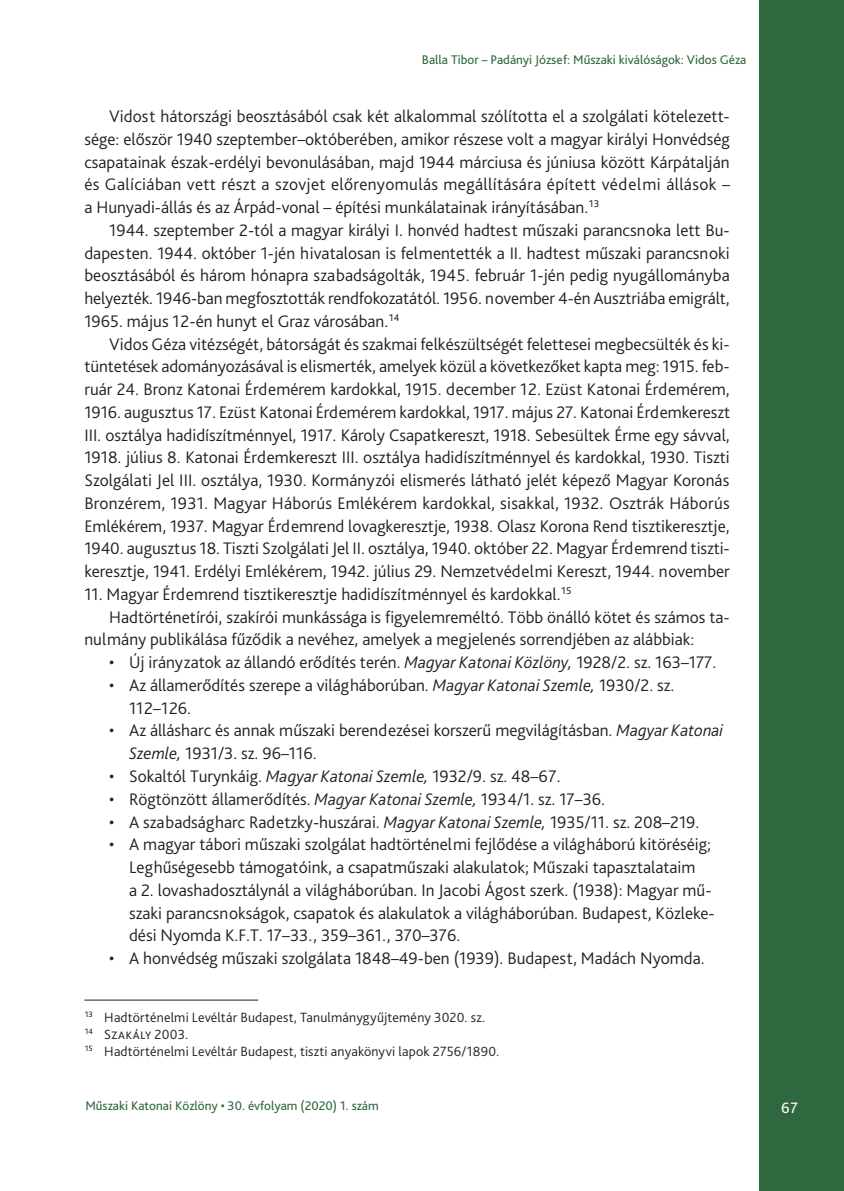
<style>
.page{position:relative;width:844px;height:1191px;background:#fff}
.page>*{position:absolute;margin:0;border:0;box-sizing:border-box;transform-origin:0 0}
.Szöveg{font:300 17.5px/22.8px "Bliss Pro";color:#231f20}
.t1{font:15.75px "Bliss Pro";color:#fff}
.Lábjegyzet{font:300 14px "Bliss Pro";letter-spacing:.01em;color:#231f20}
.t2{font:13.12px "Bliss Pro";color:#2f673f}
.s1{font-style:italic}
</style>
<div class="page">
<div style="left:759px;top:0;width:84px;height:1191px;background:#2f673f"></div>
<hr style="left:84px;top:999px;width:174px;height:1px;background:#231f20">
<p class="t2" style="left:422px;top:51px;width:326px">Balla Tibor – Padányi József: Műszaki kiválóságok: Vidos Géza</p>
<p class="Szöveg" style="left:84px;top:104px;width:646px;text-align:justify;text-indent:25px">Vidost hátországi beosztásából csak két alkalommal szólította el a szolgálati kötelezett&shy;sége: először 1940 szeptember–októberében, amikor részese volt a magyar királyi Honvédség csapatainak észak-erdélyi bevonulásában, majd 1944 márciusa és júniusa között Kárpátalján és Galíciában vett részt a szovjet előrenyomulás megállítására épített védelmi állások – a Hunyadi-állás és az Árpád-vonal – építési munkálatainak irányításában.<sup>13</sup></p>
<p class="Szöveg" style="left:84px;top:218px;width:646px;text-align:justify;text-indent:25px">1944. szeptember 2-tól a magyar királyi I. honvéd hadtest műszaki parancsnoka lett Bu&shy;dapesten. 1944. október 1-jén hivatalosan is felmentették a II. hadtest műszaki parancsnoki beosztásából és három hónapra szabadságolták, 1945. február 1-jén pedig nyugállományba helyezték. 1946-ban megfosztották rendfokozatától. 1956. november 4-én Ausztriába emigrált, 1965. május 12-én hunyt el Graz városában.<sup>14</sup></p>
<p class="Szöveg" style="left:84px;top:332px;width:647px;text-align:justify;text-indent:25px">Vidos Géza vitézségét, bátorságát és szakmai felkészültségét felettesei megbecsülték és ki&shy;tüntetések adományozásával is elismerték, amelyek közül a következőket kapta meg: 1915. feb&shy;ruár 24. Bronz Katonai Érdemérem kardokkal, 1915. december 12. Ezüst Katonai Érdemérem, 1916. augusztus 17. Ezüst Katonai Érdemérem kardokkal, 1917. május 27. Katonai Érdemkereszt III. osztálya hadidíszítménnyel, 1917. Károly Csapatkereszt, 1918. Sebesültek Érme egy sávval, 1918. július 8. Katonai Érdemkereszt III. osztálya hadidíszítménnyel és kardokkal, 1930. Tiszti Szolgálati Jel III. osztálya, 1930. Kormányzói elismerés látható jelét képező Magyar Koronás Bronzérem, 1931. Magyar Háborús Emlékérem kardokkal, sisakkal, 1932. Osztrák Háborús Emlékérem, 1937. Magyar Érdemrend lovagkeresztje, 1938. Olasz Korona Rend tisztikeresztje, 1940. augusztus 18. Tiszti Szolgálati Jel II. osztálya, 1940. október 22. Magyar Érdemrend tiszti&shy;keresztje, 1941. Erdélyi Emlékérem, 1942. július 29. Nemzetvédelmi Kereszt, 1944. november</p>
<p class="Szöveg" style="left:84px;top:582px;width:488px">11. Magyar Érdemrend tisztikeresztje hadidíszítménnyel és kardokkal.<sup>15</sup></p>
<p class="Szöveg" style="left:84px;top:605px;width:646px;text-indent:25px">Hadtörténetírói, szakírói munkássága is figyelemreméltó. Több önálló kötet és számos ta&shy;nulmány publikálása fűződik a nevéhez, amelyek a megjelenés sorrendjében az alábbiak:</p>
<p class="Szöveg" style="left:109px;top:650px;width:608px">• Új irányzatok az állandó erődítés terén. <span class="s1">Magyar Katonai Közlöny,</span> 1928/2. sz. 163–177.</p>
<p class="Szöveg" style="left:129px;top:673px;width:547px;text-indent:-20px">• Az államerődítés szerepe a világháborúban. <span class="s1">Magyar Katonai Szemle,</span> 1930/2. sz.<br>112–126.</p>
<p class="Szöveg" style="left:129px;top:719px;width:595px;text-indent:-20px">• Az állásharc és annak műszaki berendezései korszerű megvilágításban. <span class="s1">Magyar Katonai<br>Szemle,</span> 1931/3. sz. 96–116.</p>
<p class="Szöveg" style="left:109px;top:764px;width:453px">• Sokaltól Turynkáig. <span class="s1">Magyar Katonai Szemle,</span> 1932/9. sz. 48–67.</p>
<p class="Szöveg" style="left:109px;top:787px;width:497px">• Rögtönzött államerődítés. <span class="s1">Magyar Katonai Szemle,</span> 1934/1. sz. 17–36.</p>
<p class="Szöveg" style="left:109px;top:810px;width:591px">• A szabadságharc Radetzky-huszárai. <span class="s1">Magyar Katonai Szemle,</span> 1935/11. sz. 208–219.</p>
<p class="Szöveg" style="left:129px;top:832px;width:587px;text-indent:-20px">• A magyar tábori műszaki szolgálat hadtörténelmi fejlődése a világháború kitöréséig; Leghűségesebb támogatóink, a csapatműszaki alakulatok; Műszaki tapasztalataim<br>a 2. lovashadosztálynál a világháborúban. In Jacobi Ágost szerk. (1938): Magyar mű&shy;szaki parancsnokságok, csapatok és alakulatok a világháborúban. Budapest, Közleke&shy;dési Nyomda K.F.T. 17–33., 359–361., 370–376.</p>
<p class="Szöveg" style="left:109px;top:946px;width:596px">• A honvédség műszaki szolgálata 1848–49-ben (1939). Budapest, Madách Nyomda.</p>
<p class="Lábjegyzet" style="left:84px;top:1008px;width:402px"><sup>13</sup> Hadtörténelmi Levéltár Budapest, Tanulmánygyűjtemény 3020. sz.</p>
<p class="Lábjegyzet" style="left:84px;top:1025px;width:105px"><sup>14</sup> Szakály 2003.</p>
<p class="Lábjegyzet" style="left:84px;top:1042px;width:416px"><sup>15</sup> Hadtörténelmi Levéltár Budapest, tiszti anyakönyvi lapok 2756/1890.</p>
<p class="t2" style="left:85px;top:1098px;width:295px">Műszaki Katonai Közlöny • 30. évfolyam (2020) 1. szám</p>
<p class="t1" style="left:780px;top:1098px;width:18px">67</p>
</div>
